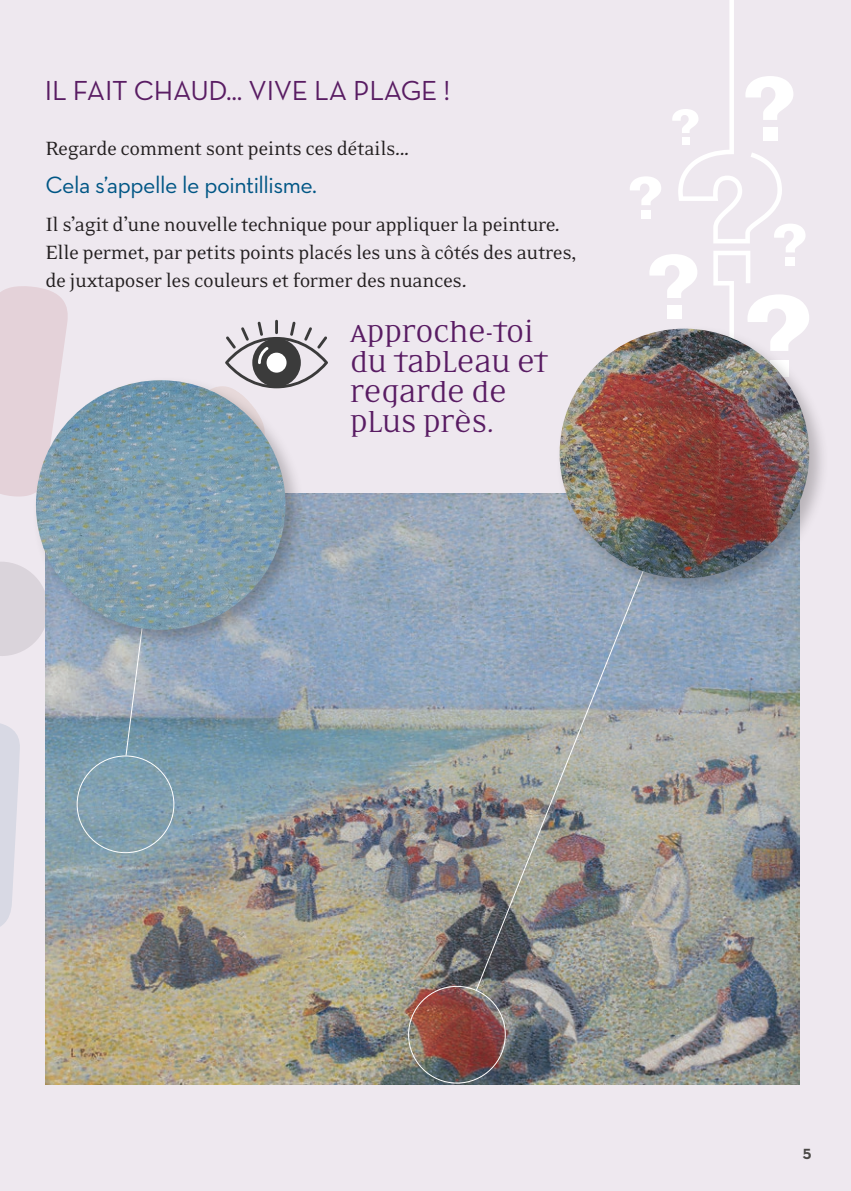
<style>
.page{position:relative;width:851px;height:1191px;background:#fff}
.page>*{position:absolute;margin:0;border:0;box-sizing:border-box;transform-origin:0 0}
.t1{font:28px/30px "Eidetic Neo OT Omni";letter-spacing:-.01em;color:#591c63}
.t2{font:28px "Neutraface Text";letter-spacing:-.01em;color:#591c63}
.t3{font:24px "Neutraface Text";letter-spacing:-.02em;color:#005685}
.t4{font:22px "Eidetic Neo OT";letter-spacing:-.02em;color:#231f20}
.t5{font:15px "Neutraface Text Bold Alt";color:#4a4846}
</style>
<div class="page">
<div style="left:0;top:0;width:850px;height:1191px;background:#eee8ef"></div>
<svg style="left:630px;top:0;width:179px;height:325px"></svg>
<div style="left:785px;top:257px;width:10px;height:9px;background:#fff"></div>
<img style="left:45px;top:493px;width:754px;height:591px">
<img style="left:475px;top:519px;width:189px;height:472px">
<div style="left:555px;top:325px;width:274px;height:273px;background:#231f20;opacity:.26"></div>
<img style="left:559px;top:329px;width:250px;height:249px;border-radius:125px">
<hr style="left:275px;top:320px;width:3px;height:14px;background:#3b3b3b">
<svg style="left:225px;top:321px;width:103px;height:60px"></svg>
<svg style="left:0;top:286px;width:168px;height:674px"></svg>
<div style="left:32px;top:376px;width:274px;height:274px;background:#231f20;opacity:.26"></div>
<img style="left:36px;top:380px;width:249px;height:250px;border-radius:125px">
<p class="t2" style="left:45px;top:73px;width:407px">IL FAIT CHAUD... VIVE LA PLAGE !</p>
<p class="t4" style="left:45px;top:137px;width:365px">Regarde comment sont peints ces détails...</p>
<p class="t3" style="left:45px;top:170px;width:273px">Cela s’appelle le pointillisme.</p>
<p class="t4" style="left:45px;top:214px;width:516px">Il s’agit d’une nouvelle technique pour appliquer la peinture.</p>
<p class="t4" style="left:45px;top:242px;width:532px">Elle permet, par petits points placés les uns à côtés des autres,</p>
<p class="t4" style="left:45px;top:270px;width:422px">de juxtaposer les couleurs et former des nuances.</p>
<p class="t1" style="left:350px;top:318px;width:185px">APPROCHE-TOI</p>
<p class="t1" style="left:350px;top:348px;width:200px">DU TABLEAU ET</p>
<p class="t1" style="left:350px;top:378px;width:158px">REGARDE DE<br>PLUS PRÈS.</p>
<p class="t5" style="left:802px;top:1144px;width:10px">5</p>
</div>
